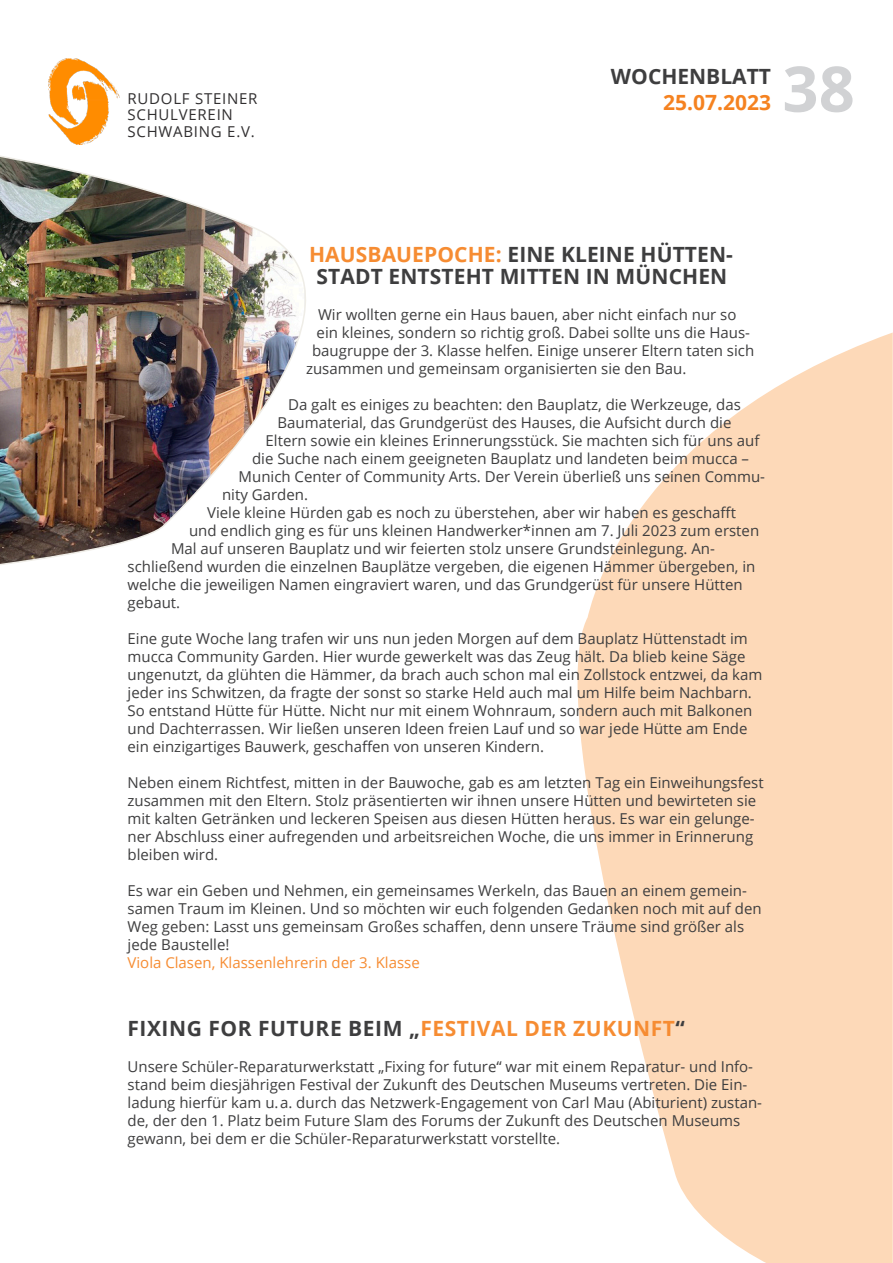
<style>
.page{position:relative;width:893px;height:1263px;background:#fff}
.page>*{position:absolute;margin:0;border:0;box-sizing:border-box;transform-origin:0 0}
.t1{font:700 63px "Open Sans";color:#d1d2d4}
.t2{font:700 21px/22.5px "Open Sans";letter-spacing:.005em;color:#3e3e3f;text-align:center}
.t3{font:700 21px "Open Sans";letter-spacing:.025em;color:#3e3e3f}
.t4{font:700 21px "Open Sans";color:#f58220}
.t5{font:15px/18px "Open Sans";color:#3e3e3f}
.t6{font:15px "Open Sans";color:#f68c32}
.t7{font:15px/16.5px "Open Sans";letter-spacing:.05em;color:#312f30}
.s1{color:#f68c32}
</style>
<div class="page">
<img style="left:48px;top:59px;width:72px;height:81px">
<svg style="left:577px;top:332px;width:316px;height:931px;fill:#fdd9b8"></svg>
<img style="left:0;top:140px;width:306px;height:425px">
<p class="t7" style="left:128px;top:89px;width:131px">RUDOLF STEINER<br>SCHULVEREIN<br>SCHWABING E.V.</p>
<h2 class="t2" style="left:611px;top:65px;width:162px">WOCHENBLATT</h2>
<h2 class="t4" style="left:663px;top:87px;width:109px">25.07.2023</h2>
<h1 class="t1" style="left:782px;top:44px;width:74px">38</h1>
<p class="t2" style="left:309px;top:242px;width:425px"><span class="s1">HAUSBAUEPOCHE:</span> EINE KLEINE HÜTTEN-<br>STADT ENTSTEHT MITTEN IN MÜNCHEN</p>
<p class="t5" style="left:318px;top:305px;width:420px">Wir wollten gerne ein Haus bauen, aber nicht einfach nur so</p>
<p class="t5" style="left:317px;top:323px;width:435px">ein kleines, sondern so richtig groß. Dabei sollte uns die Haus-</p>
<p class="t5" style="left:312px;top:341px;width:444px">baugruppe der 3. Klasse helfen. Einige unserer Eltern taten sich</p>
<p class="t5" style="left:306px;top:359px;width:382px">zusammen und gemeinsam organisierten sie den Bau.</p>
<p class="t5" style="left:288px;top:395px;width:454px">Da galt es einiges zu beachten: den Bauplatz, die Werkzeuge, das</p>
<p class="t5" style="left:278px;top:413px;width:455px">Baumaterial, das Grundgerüst des Hauses, die Aufsicht durch die</p>
<p class="t5" style="left:266px;top:431px;width:495px">Eltern sowie ein kleines Erinnerungsstück. Sie machten sich für uns auf</p>
<p class="t5" style="left:252px;top:449px;width:498px">die Suche nach einem geeigneten Bauplatz und landeten beim mucca –</p>
<p class="t5" style="left:239px;top:467px;width:528px">Munich Center of Community Arts. Der Verein überließ uns seinen Commu-</p>
<p class="t5" style="left:222px;top:485px;width:87px">nity Garden.</p>
<p class="t5" style="left:207px;top:503px;width:530px">Viele kleine Hürden gab es noch zu überstehen, aber wir haben es geschafft</p>
<p class="t5" style="left:189px;top:521px;width:572px">und endlich ging es für uns kleinen Handwerker*innen am 7. Juli 2023 zum ersten</p>
<p class="t5" style="left:171px;top:539px;width:545px">Mal auf unseren Bauplatz und wir feierten stolz unsere Grundsteinlegung. An-</p>
<p class="t5" style="left:128px;top:557px;width:629px">schließend wurden die einzelnen Bauplätze vergeben, die eigenen Hämmer übergeben, in</p>
<p class="t5" style="left:128px;top:575px;width:617px">welche die jeweiligen Namen eingraviert waren, und das Grundgerüst für unsere Hütten</p>
<p class="t5" style="left:128px;top:593px;width:54px">gebaut.</p>
<p class="t5" style="left:128px;top:629px;width:636px">Eine gute Woche lang trafen wir uns nun jeden Morgen auf dem Bauplatz Hüttenstadt im mucca Community Garden. Hier wurde gewerkelt was das Zeug hält. Da blieb keine Säge ungenutzt, da glühten die Hämmer, da brach auch schon mal ein Zollstock entzwei, da kam jeder ins Schwitzen, da fragte der sonst so starke Held auch mal um Hilfe beim Nachbarn.</p>
<p class="t5" style="left:128px;top:701px;width:626px">So entstand Hütte für Hütte. Nicht nur mit einem Wohnraum, sondern auch mit Balkonen und Dachterrassen. Wir ließen unseren Ideen freien Lauf und so war jede Hütte am Ende ein einzigartiges Bauwerk, geschaffen von unseren Kindern.</p>
<p class="t5" style="left:128px;top:773px;width:638px">Neben einem Richtfest, mitten in der Bauwoche, gab es am letzten Tag ein Einweihungsfest zusammen mit den Eltern. Stolz präsentierten wir ihnen unsere Hütten und bewirteten sie mit kalten Getränken und leckeren Speisen aus diesen Hütten heraus. Es war ein gelunge&shy;ner Abschluss einer aufregenden und arbeitsreichen Woche, die uns immer in Erinnerung bleiben wird.</p>
<p class="t5" style="left:128px;top:881px;width:636px">Es war ein Geben und Nehmen, ein gemeinsames Werkeln, das Bauen an einem gemein&shy;samen Traum im Kleinen. Und so möchten wir euch folgenden Gedanken noch mit auf den Weg geben: Lasst uns gemeinsam Großes schaffen, denn unsere Träume sind größer als jede Baustelle!</p>
<p class="t6" style="left:128px;top:953px;width:294px">Viola Clasen, Klassenlehrerin der 3. Klasse</p>
<p class="t3" style="left:128px;top:1013px;width:559px">FIXING FOR FUTURE BEIM „<span class="s1">FESTIVAL DER ZUKUNFT</span>“</p>
<p class="t5" style="left:128px;top:1057px;width:636px">Unsere Schüler-Reparaturwerkstatt „Fixing for future“ war mit einem Reparatur- und Info&shy;stand beim diesjährigen Festival der Zukunft des Deutschen Museums vertreten. Die Ein&shy;ladung hierfür kam u. a. durch das Netzwerk-Engagement von Carl Mau (Abiturient) zustan&shy;de, der den 1. Platz beim Future Slam des Forums der Zukunft des Deutschen Museums gewann, bei dem er die Schüler-Reparaturwerkstatt vorstellte.</p>
</div>
